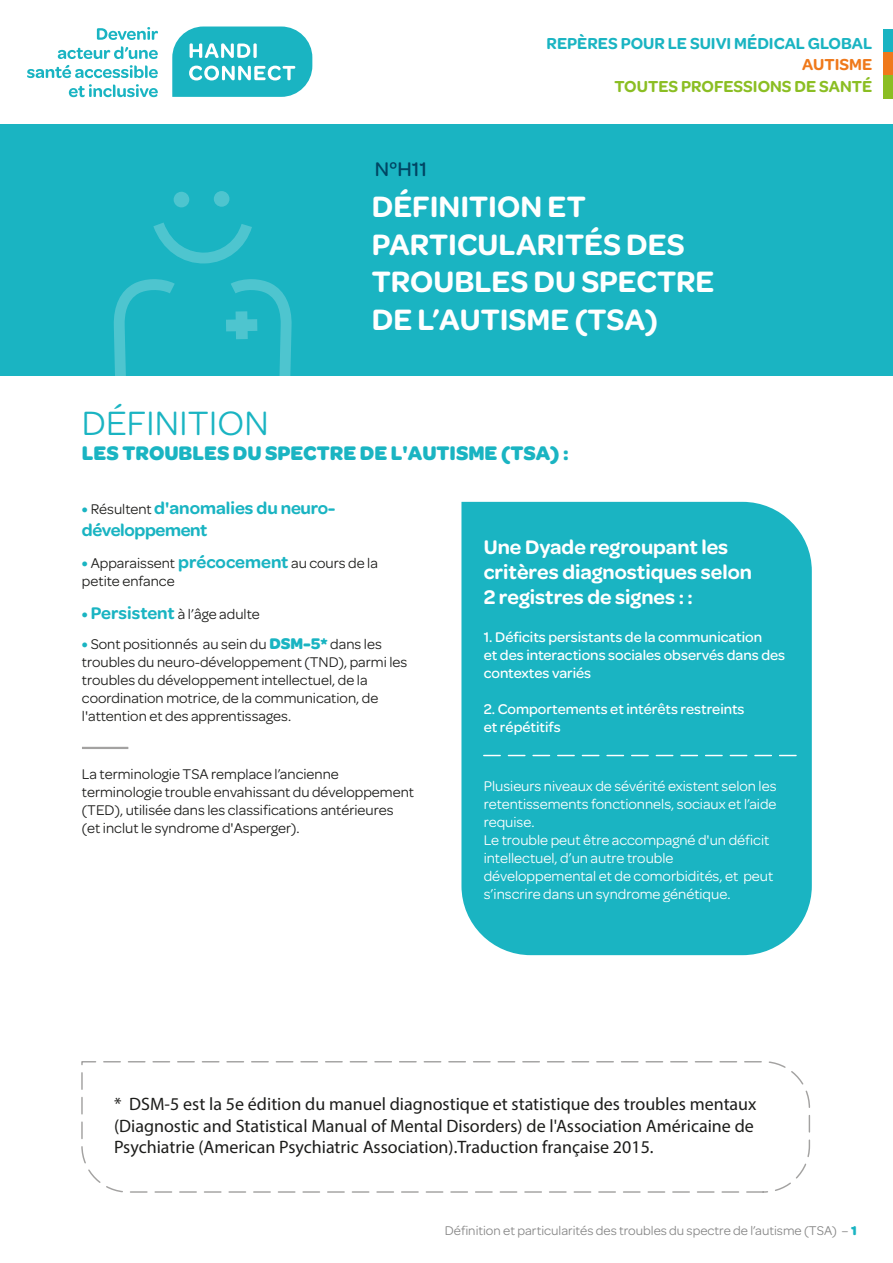
<style>
.page{position:relative;width:893px;height:1263px;background:#fff}
.page>*{position:absolute;margin:0;border:0;box-sizing:border-box;transform-origin:0 0}
.t1{font:36px "Omnes";color:#1ab4c2}
.t2{font:600 31.5px/37.5px "Omnes";color:#fff}
.t3{font:600 21px/25.2px "Omnes";color:#fff}
.t4{font:700 21px "Omnes";color:#1ab4c2}
.t5{font:500 21px "Omnes";color:#004563}
.t6{font:18px/21.6px "Myriad Pro";color:#1d1d1b}
.t7{font:600 18px/21.6px "Omnes";letter-spacing:-.02em;color:#1ab4c2}
.t8{font:600 16.95px "Omnes";color:#1ab4c2}
.t9{font:600 16.95px "Omnes";color:#8bbe23}
.t10{font:600 16.95px "Omnes";color:#ef791b}
.t11{font:15px/18px "Omnes";color:#1d1d1b}
.t12{font:15px/18px "Omnes";color:#fff}
.t13{font:500 15px/18px "Omnes";color:#fff}
.t14{font:13.5px "Omnes";color:#878787}
.s1{font-weight:700;font-size:16.5px}
.s2{font-weight:400;font-size:15px;color:#1d1d1b}
.s3{font-weight:700;font-size:16.5px;color:#1ab4c2}
.s4{font-weight:600;font-size:18px;color:#1ab4c2}
.s5{font-weight:700;color:#1ab4c2}
</style>
<div class="page">
<svg style="left:172px;top:27px;width:140px;height:70px;background:#44c1cd"></svg>
<svg style="left:97px;top:27px;width:61px;height:13px"></svg>
<svg style="left:58px;top:46px;width:100px;height:13px"></svg>
<svg style="left:27px;top:65px;width:131px;height:13px"></svg>
<svg style="left:69px;top:84px;width:89px;height:13px"></svg>
<div style="left:883px;top:29px;width:10px;height:23px;background:#1ab4c2"></div>
<div style="left:883px;top:52px;width:10px;height:23px;background:#ef791b"></div>
<div style="left:883px;top:75px;width:10px;height:23px;background:#8bbe23"></div>
<div style="left:0;top:124px;width:893px;height:251px;background:#1ab4c2"></div>
<svg style="left:461px;top:502px;width:351px;height:453px;background:#25b7c4"></svg>
<svg style="left:153px;top:222px;width:99px;height:42px"></svg>
<svg style="left:214px;top:191px;width:16px;height:16px"></svg>
<div style="left:174px;top:192px;width:15px;height:15px;background:#4ec5cf;border-radius:50%"></div>
<svg style="left:114px;top:279px;width:61px;height:97px"></svg>
<svg style="left:226px;top:279px;width:66px;height:97px"></svg>
<svg style="left:484px;top:755px;width:314px;height:1px"></svg>
<hr style="left:82px;top:747px;width:46px;height:2px;background:#a3a2a1">
<svg style="left:81px;top:1061px;width:730px;height:132px"></svg>
<h3 class="t5" style="left:375px;top:154px;width:54px">N°H11</h3>
<p class="t8" style="left:547px;top:31px;width:327px">REPÈRES POUR LE SUIVI MÉDICAL GLOBAL</p>
<p class="t10" style="left:802px;top:52px;width:72px">AUTISME</p>
<p class="t9" style="left:614px;top:74px;width:259px">TOUTES PROFESSIONS DE SANTÉ</p>
<h2 class="t2" style="left:372px;top:186px;width:344px">DÉFINITION ET<br>PARTICULARITÉS DES<br>TROUBLES DU SPECTRE<br>DE L’AUTISME (TSA)</h2>
<h1 class="t1" style="left:82px;top:399px;width:188px">DÉFINITION</h1>
<h3 class="t4" style="left:82px;top:438px;width:488px">LES TROUBLES DU SPECTRE DE L'AUTISME (TSA) :</h3>
<p class="t7" style="left:82px;top:497px;width:255px"><span class="s1">•</span> <span class="s2">Résultent</span> d'anomalies du neuro&shy;développement</p>
<p class="t11" style="left:82px;top:553px;width:297px"><span class="s3">•</span> Apparaissent <span class="s4">précocement</span> au cours de la petite enfance</p>
<p class="t11" style="left:82px;top:604px;width:179px"><span class="s3">•</span> <span class="s4">Persistent</span> à l’âge adulte</p>
<p class="t11" style="left:82px;top:634px;width:327px"><span class="s3">•</span> Sont positionnés au sein du <span class="s3">DSM-5*</span> dans les troubles du neuro-développement (TND), parmi les troubles du développement intellectuel, de la coordination motrice, de la communication, de l'attention et des apprentissages.</p>
<p class="t11" style="left:82px;top:764px;width:333px">La terminologie TSA remplace l’ancienne terminologie trouble envahissant du développement (TED), utilisée dans les classifications antérieures (et inclut le syndrome d'Asperger).</p>
<h3 class="t3" style="left:484px;top:533px;width:270px">Une Dyade regroupant les critères diagnostiques selon<br>2 registres de signes : :</h3>
<p class="t13" style="left:484px;top:627px;width:303px">1. Déficits persistants de la communication<br>et des interactions sociales observés dans des contextes variés</p>
<p class="t13" style="left:484px;top:699px;width:262px">2. Comportements et intérêts restreints et répétitifs</p>
<p class="t12" style="left:484px;top:776px;width:294px">Plusieurs niveaux de sévérité existent selon les retentissements fonctionnels, sociaux et l’aide requise.<br>Le trouble peut être accompagné d'un déficit intellectuel, d’un autre trouble développemental et de comorbidités, et peut s’inscrire dans un syndrome génétique.</p>
<p class="t6" style="left:114px;top:1093px;width:644px">* DSM-5 est la 5e édition du manuel diagnostique et statistique des troubles mentaux (Diagnostic and Statistical Manual of Mental Disorders) de l'Association Américaine de<br>Psychiatrie (American Psychiatric Association).Traduction française 2015.</p>
<p class="t14" style="left:445px;top:1221px;width:413px">Définition et particularités des troubles du spectre de l’autisme (TSA) – <span class="s5">1</span></p>
</div>
